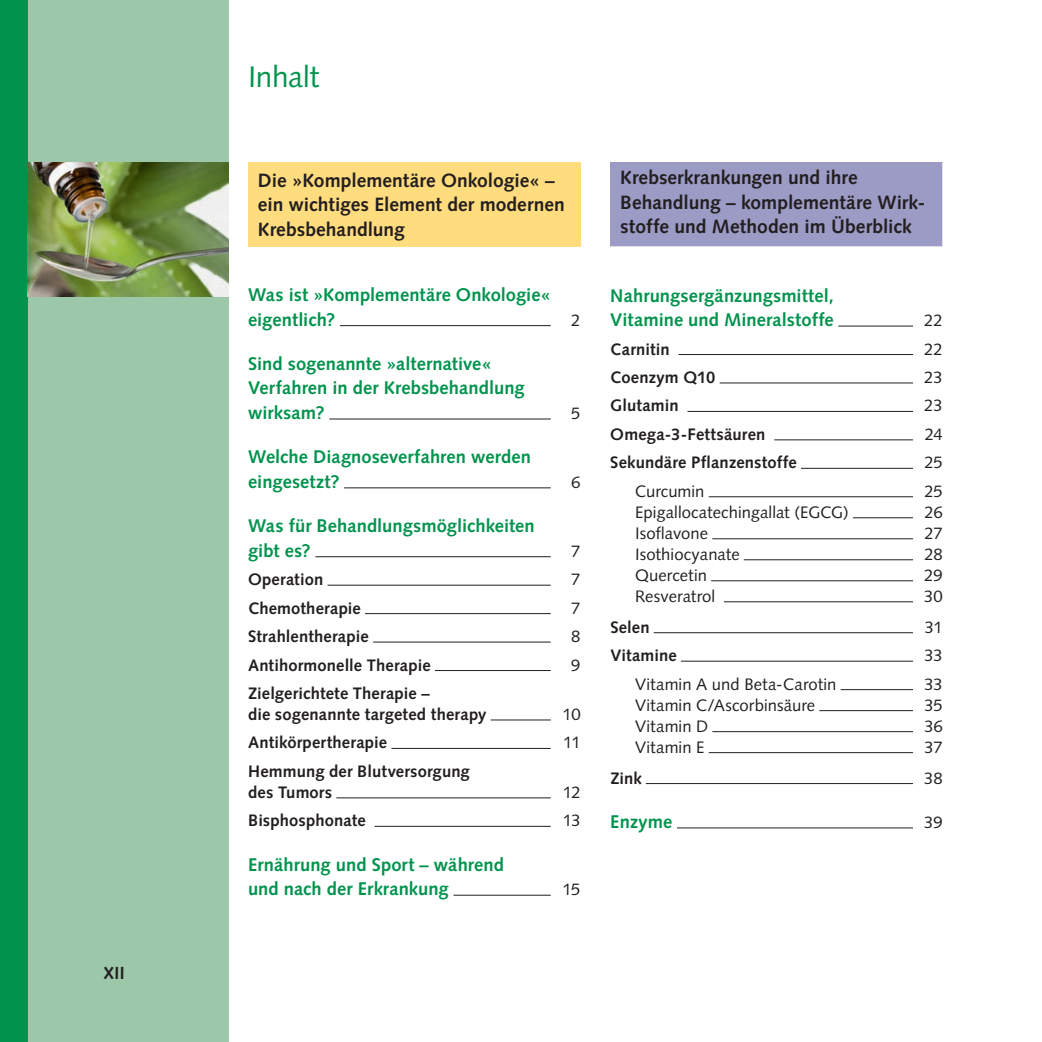
<style>
.page{position:relative;width:1042px;height:1042px;background:#fff}
.page>*{position:absolute;margin:0;border:0;box-sizing:border-box;transform-origin:0 0}
.t1{font:29.75px "Syntax LT Std";letter-spacing:-.01em;color:#00934d}
.t2{font:700 19.25px/24.5px "Syntax LT Std";color:#231f20}
.t3{font:700 18.38px/24.5px "Syntax LT Std";color:#00934d}
.t4{font:700 17.5px "Syntax LT Std";color:#231f20}
.t5{font:700 16.62px/21px "Syntax LT Std";letter-spacing:.01em;color:#231f20}
.t6{font:16.62px "Syntax LT Std";letter-spacing:.005em;color:#231f20}
</style>
<div class="page">
<div style="left:0;top:0;width:228px;height:1042px;background:#9cc8a9"></div>
<div style="left:0;top:0;width:27px;height:1042px;background:#00934d"></div>
<hr style="left:340px;top:325px;width:211px;height:1px;background:#231f20">
<hr style="left:329px;top:418px;width:222px;height:1px;background:#231f20">
<hr style="left:344px;top:487px;width:207px;height:1px;background:#231f20">
<hr style="left:315px;top:556px;width:236px;height:1px;background:#231f20">
<hr style="left:327px;top:585px;width:224px;height:1px;background:#231f20">
<hr style="left:365px;top:613px;width:186px;height:1px;background:#231f20">
<hr style="left:373px;top:641px;width:178px;height:1px;background:#231f20">
<hr style="left:435px;top:670px;width:116px;height:1px;background:#231f20">
<hr style="left:491px;top:719px;width:60px;height:1px;background:#231f20">
<hr style="left:391px;top:748px;width:160px;height:1px;background:#231f20">
<hr style="left:336px;top:797px;width:215px;height:1px;background:#231f20">
<hr style="left:374px;top:826px;width:177px;height:1px;background:#231f20">
<hr style="left:453px;top:895px;width:98px;height:1px;background:#231f20">
<div style="left:248px;top:162px;width:332px;height:85px;background:#ffdc7e"></div>
<hr style="left:838px;top:326px;width:75px;height:1px;background:#231f20">
<hr style="left:678px;top:354px;width:235px;height:1px;background:#231f20">
<hr style="left:719px;top:382px;width:194px;height:1px;background:#231f20">
<hr style="left:687px;top:411px;width:226px;height:1px;background:#231f20">
<hr style="left:774px;top:439px;width:139px;height:1px;background:#231f20">
<hr style="left:801px;top:468px;width:112px;height:1px;background:#231f20">
<hr style="left:708px;top:496px;width:205px;height:1px;background:#231f20">
<hr style="left:853px;top:517px;width:60px;height:1px;background:#231f20">
<hr style="left:712px;top:538px;width:201px;height:1px;background:#231f20">
<hr style="left:744px;top:559px;width:169px;height:1px;background:#231f20">
<hr style="left:711px;top:580px;width:202px;height:1px;background:#231f20">
<hr style="left:724px;top:601px;width:189px;height:1px;background:#231f20">
<hr style="left:654px;top:632px;width:259px;height:1px;background:#231f20">
<hr style="left:681px;top:661px;width:232px;height:1px;background:#231f20">
<hr style="left:840px;top:689px;width:73px;height:1px;background:#231f20">
<hr style="left:819px;top:710px;width:94px;height:1px;background:#231f20">
<hr style="left:712px;top:731px;width:201px;height:1px;background:#231f20">
<hr style="left:708px;top:752px;width:205px;height:1px;background:#231f20">
<hr style="left:646px;top:783px;width:267px;height:1px;background:#231f20">
<hr style="left:677px;top:827px;width:236px;height:1px;background:#231f20">
<div style="left:610px;top:162px;width:332px;height:85px;background:#9b9bc6"></div>
<hr style="left:610px;top:246px;width:333px;height:1px;background:#fff">
<img style="left:27px;top:163px;width:201px;height:134px">
<p class="t4" style="left:104px;top:963px;width:22px">XII</p>
<h1 class="t1" style="left:248px;top:59px;width:73px">Inhalt</h1>
<p class="t2" style="left:258px;top:168px;width:308px">Die »Komplementäre Onkologie« – ein wichtiges Element der modernen<br>Krebsbehandlung</p>
<p class="t3" style="left:248px;top:283px;width:304px">Was ist »Komplementäre Onkologie« eigentlich?</p>
<p class="t3" style="left:248px;top:351px;width:278px">Sind sogenannte »alternative«<br>Verfahren in der Krebsbehandlung wirksam?</p>
<p class="t3" style="left:248px;top:445px;width:284px">Welche Diagnoseverfahren werden eingesetzt?</p>
<p class="t3" style="left:248px;top:514px;width:288px">Was für Behandlungsmöglichkeiten gibt es?</p>
<p class="t6" style="left:571px;top:310px;width:11px">2</p>
<p class="t6" style="left:571px;top:403px;width:11px">5</p>
<p class="t6" style="left:571px;top:472px;width:11px">6</p>
<p class="t6" style="left:571px;top:541px;width:11px">7</p>
<p class="t5" style="left:248px;top:569px;width:77px">Operation</p>
<p class="t6" style="left:571px;top:569px;width:11px">7</p>
<p class="t5" style="left:248px;top:597px;width:114px">Chemotherapie</p>
<p class="t6" style="left:571px;top:598px;width:11px">7</p>
<p class="t5" style="left:248px;top:626px;width:122px">Strahlentherapie</p>
<p class="t6" style="left:571px;top:626px;width:11px">8</p>
<p class="t5" style="left:248px;top:654px;width:184px">Antihormonelle Therapie</p>
<p class="t6" style="left:571px;top:655px;width:11px">9</p>
<p class="t5" style="left:248px;top:683px;width:240px">Zielgerichtete Therapie –<br>die sogenannte targeted therapy</p>
<p class="t6" style="left:562px;top:704px;width:20px">10</p>
<p class="t5" style="left:248px;top:732px;width:141px">Antikörpertherapie</p>
<p class="t6" style="left:563px;top:733px;width:19px">11</p>
<p class="t5" style="left:248px;top:761px;width:223px">Hemmung der Blutversorgung des Tumors</p>
<p class="t6" style="left:563px;top:782px;width:19px">12</p>
<p class="t5" style="left:248px;top:810px;width:119px">Bisphosphonate</p>
<p class="t6" style="left:563px;top:811px;width:19px">13</p>
<p class="t3" style="left:248px;top:852px;width:257px">Ernährung und Sport – während und nach der Erkrankung</p>
<p class="t6" style="left:562px;top:879px;width:19px">15</p>
<p class="t2" style="left:620px;top:166px;width:306px">Krebserkrankungen und ihre<br>Behand lung – komplementäre Wirk&shy;stoffe und Methoden im Überblick</p>
<p class="t3" style="left:610px;top:283px;width:225px">Nahrungsergänzungsmittel,<br>Vitamine und Mineralstoffe</p>
<p class="t6" style="left:924px;top:310px;width:20px">22</p>
<p class="t5" style="left:610px;top:338px;width:61px">Carnitin</p>
<p class="t6" style="left:924px;top:339px;width:20px">22</p>
<p class="t5" style="left:610px;top:367px;width:107px">Coenzym Q10</p>
<p class="t6" style="left:924px;top:367px;width:20px">23</p>
<p class="t5" style="left:610px;top:395px;width:70px">Glutamin</p>
<p class="t6" style="left:924px;top:396px;width:20px">23</p>
<p class="t5" style="left:610px;top:424px;width:157px">Omega-3-Fettsäuren</p>
<p class="t6" style="left:925px;top:424px;width:19px">24</p>
<p class="t5" style="left:610px;top:452px;width:188px">Sekundäre Pflanzenstoffe</p>
<p class="t6" style="left:924px;top:453px;width:20px">25</p>
<p class="t6" style="left:635px;top:481px;width:71px">Curcumin</p>
<p class="t6" style="left:924px;top:481px;width:20px">25</p>
<p class="t6" style="left:635px;top:502px;width:215px">Epigallocatechingallat (EGCG)</p>
<p class="t6" style="left:924px;top:502px;width:20px">26</p>
<p class="t6" style="left:635px;top:523px;width:75px">Isoflavone</p>
<p class="t6" style="left:924px;top:523px;width:20px">27</p>
<p class="t6" style="left:635px;top:544px;width:106px">Isothiocyanate</p>
<p class="t6" style="left:924px;top:544px;width:20px">28</p>
<p class="t6" style="left:635px;top:565px;width:73px">Quercetin</p>
<p class="t6" style="left:924px;top:565px;width:20px">29</p>
<p class="t6" style="left:635px;top:586px;width:82px">Resveratrol</p>
<p class="t6" style="left:924px;top:586px;width:20px">30</p>
<p class="t5" style="left:610px;top:616px;width:41px">Selen</p>
<p class="t6" style="left:924px;top:617px;width:20px">31</p>
<p class="t5" style="left:610px;top:645px;width:68px">Vitamine</p>
<p class="t6" style="left:924px;top:645px;width:20px">33</p>
<p class="t6" style="left:635px;top:674px;width:203px">Vitamin A und Beta-Carotin</p>
<p class="t6" style="left:924px;top:674px;width:20px">33</p>
<p class="t6" style="left:635px;top:695px;width:181px">Vitamin C/Ascorbinsäure</p>
<p class="t6" style="left:924px;top:695px;width:20px">35</p>
<p class="t6" style="left:635px;top:716px;width:75px">Vitamin D</p>
<p class="t6" style="left:924px;top:716px;width:20px">36</p>
<p class="t6" style="left:635px;top:737px;width:71px">Vitamin E</p>
<p class="t6" style="left:924px;top:737px;width:20px">37</p>
<p class="t5" style="left:610px;top:767px;width:33px">Zink</p>
<p class="t6" style="left:924px;top:768px;width:20px">38</p>
<p class="t3" style="left:610px;top:809px;width:64px">Enzyme</p>
<p class="t6" style="left:924px;top:812px;width:20px">39</p>
</div>
